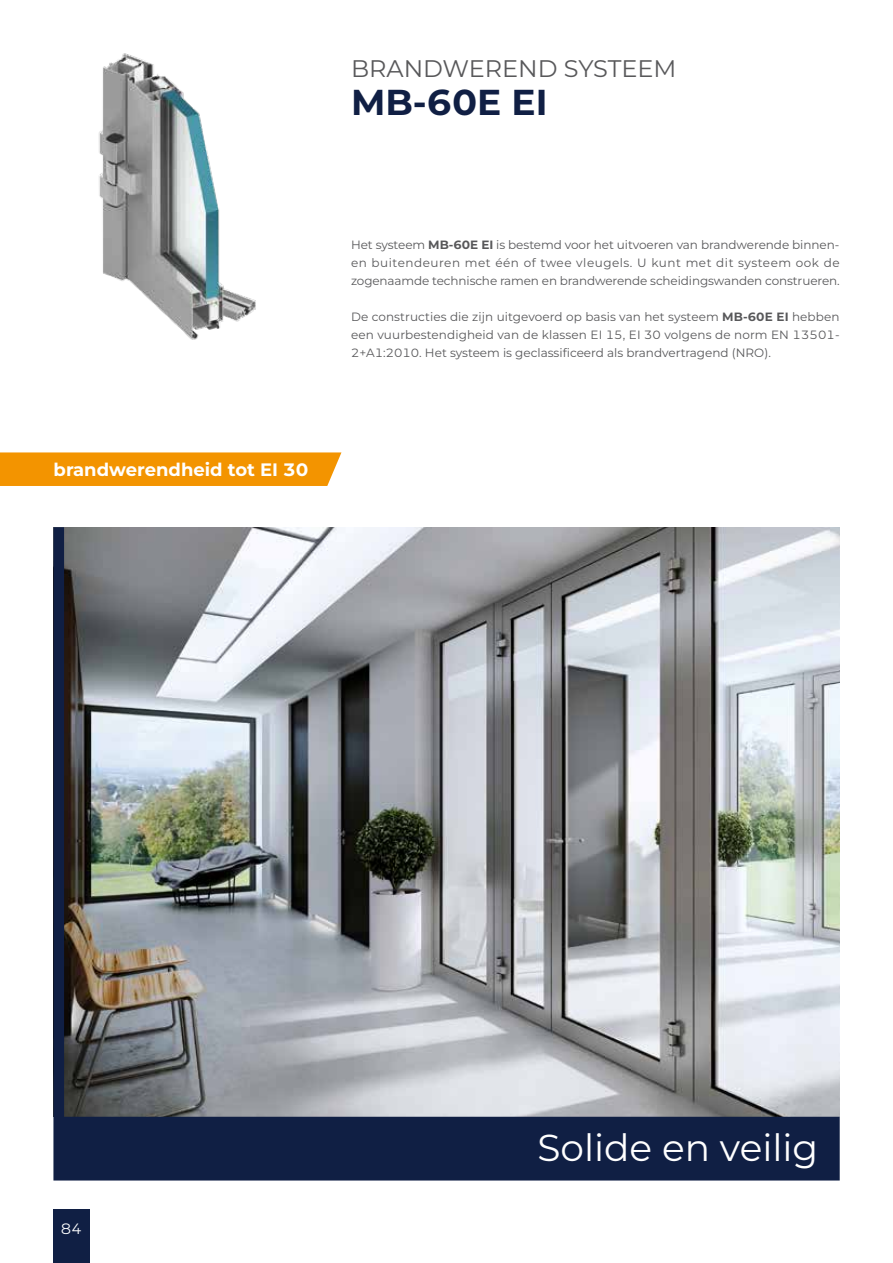
<style>
.page{position:relative;width:893px;height:1263px;background:#fff}
.page>*{position:absolute;margin:0;border:0;box-sizing:border-box;transform-origin:0 0}
.t1{font:37.5px "Montserrat Alu";color:#fff}
.t2{font:700 36px "Montserrat Alu";color:#101f44}
.t3{font:24px "Montserrat Alu";color:#58585a}
.t4{font:700 18px "Montserrat Alu";color:#fff}
.t5{font:15px "Montserrat Alu";color:#fff}
.t6{font:12px/18px "Montserrat Alu";letter-spacing:-.01em;color:#58585a;text-align:justify}
.s1{font-weight:700}
</style>
<div class="page">
<div style="left:53px;top:1209px;width:37px;height:54px;background:#101f44"></div>
<div style="left:0;top:452px;width:341px;height:34px;background:#f39400"></div>
<img style="left:98px;top:53px;width:158px;height:287px">
<img style="left:53px;top:527px;width:787px;height:653px">
<h3 class="t3" style="left:351px;top:52px;width:327px">BRANDWEREND SYSTEEM</h3>
<h2 class="t2" style="left:351px;top:76px;width:198px">MB-60E EI</h2>
<h3 class="t4" style="left:54px;top:457px;width:256px">brandwerendheid tot EI 30</h3>
<p class="t6" style="left:351px;top:235px;width:490px">Het systeem <span class="s1">MB-60E EI</span> is bestemd voor het uitvoeren van brandwerende binnen&shy;en buitendeuren met één of twee vleugels. U kunt met dit systeem ook de zogenaamde technische ramen en brandwerende scheidingswanden construeren.</p>
<p class="t6" style="left:351px;top:307px;width:490px">De constructies die zijn uitgevoerd op basis van het systeem <span class="s1">MB-60E EI</span> hebben een vuurbestendigheid van de klassen EI 15, EI 30 volgens de norm EN 13501- 2+A1:2010. Het systeem is geclassificeerd als brandvertragend (NRO).</p>
<p class="t5" style="left:61px;top:1218px;width:22px">84</p>
<h1 class="t1" style="left:537px;top:1122px;width:282px">Solide en veilig</h1>
</div>
